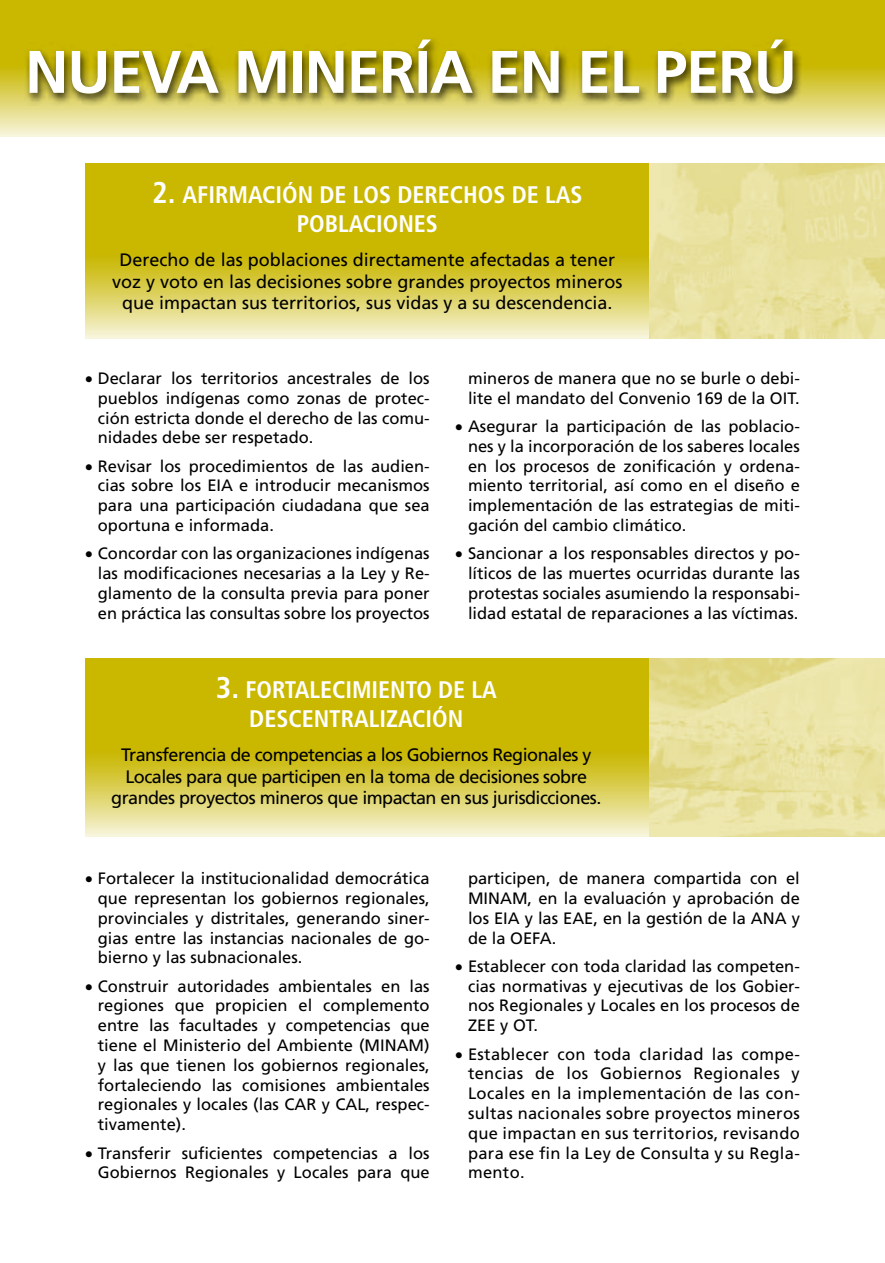
<style>
.page{position:relative;width:885px;height:1263px;background:#fff}
.page>*{position:absolute;margin:0;border:0;box-sizing:border-box;transform-origin:0 0}
.t1{font:700 60px "Frutiger";letter-spacing:-.02em;color:#fff}
.t2{font:700 condensed 24px/28.5px "Frutiger LT Std";color:#fff}
.t3{font:18px/21.6px "Frutiger";letter-spacing:-.03em;color:#000;text-align:center}
.t4{font:18px/21.6px "Frutiger";color:#000;text-align:center}
.t5{font:16.5px/19.8px "Frutiger";color:#000;text-align:justify}
.s1{font-size:30px}
</style>
<div class="page">
<svg style="left:0;top:0;width:884px;height:137px;background:#d9cc4e"></svg>
<div style="left:0;top:35px;width:801px;height:71px;background:#000;opacity:.75"></div>
<svg style="left:85px;top:164px;width:564px;height:175px;background:#d3c532"></svg>
<img style="left:649px;top:164px;width:235px;height:175px">
<svg style="left:85px;top:658px;width:564px;height:179px;background:#d3c432"></svg>
<img style="left:649px;top:658px;width:235px;height:179px">
<h1 class="t1" style="left:25px;top:37px;width:773px">NUEVA MINERÍA EN EL PERÚ</h1>
<h2 class="t2" style="left:296px;top:181px;width:287px;text-indent:-144px"><span class="s1">2.</span> AFIRMACIÓN DE LOS DERECHOS DE LAS<br>POB LACIONE</h2>
<h2 class="t2" style="left:426px;top:209px;width:13px">S</h2>
<p class="t4" style="left:112px;top:249px;width:512px">Derecho de las poblaciones directamente afectadas a tener voz y voto en las decisiones sobre grandes proyectos mineros que impactan sus territorios, sus vidas y a su descendencia.</p>
<p class="t5" style="left:98px;top:368px;width:333px;text-indent:-13px">• Declarar los territorios ancestrales de los pueblos indígenas como zonas de protec&shy;ción estricta donde el derecho de las comu&shy;nidades debe ser respetado.</p>
<p class="t5" style="left:98px;top:456px;width:333px;text-indent:-13px">• Revisar los procedimientos de las audien&shy;cias sobre los EIA e introducir mecanismos para una participación ciudadana que sea oportuna e informada.</p>
<p class="t5" style="left:98px;top:544px;width:333px;text-indent:-13px">• Concordar con las organizaciones indígenas las modificaciones necesarias a la Ley y Re&shy;glamento de la consulta previa para poner en práctica las consultas sobre los proyectos</p>
<p class="t5" style="left:468px;top:368px;width:333px">mineros de manera que no se burle o debi&shy;lite el mandato del Convenio 169 de la OIT.</p>
<p class="t5" style="left:468px;top:416px;width:333px;text-indent:-13px">• Asegurar la participación de las poblacio&shy;nes y la incorporación de los saberes locales en los procesos de zonificación y ordena&shy;miento territorial, así como en el diseño e implementación de las estrategias de miti&shy;gación del cambio climático.</p>
<p class="t5" style="left:468px;top:544px;width:333px;text-indent:-13px">• Sancionar a los responsables directos y po&shy;líticos de las muertes ocurridas durante las protestas sociales asumiendo la responsabi&shy;lidad estatal de reparaciones a las víctimas.</p>
<h2 class="t2" style="left:216px;top:675px;width:143px"><span class="s1">3.</span> FORTALECIMIENTO</h2>
<h2 class="t2" style="left:249px;top:675px;width:249px;text-indent:189px">DE LA<br>DESCENTRALIZACIÓN</h2>
<p class="t3" style="left:111px;top:744px;width:491px">Transferencia de competencias a los Gobiernos Regionales y<br>Locales para que participen en la toma de decisiones sobre grandes proyectos mineros que impactan en sus jurisdicciones.</p>
<p class="t5" style="left:98px;top:868px;width:333px;text-indent:-13px">• Fortalecer la institucionalidad democrática que representan los gobiernos regionales, provinciales y distritales, generando siner&shy;gias entre las instancias nacionales de go&shy;bierno y las subnacionales.</p>
<p class="t5" style="left:98px;top:976px;width:333px;text-indent:-13px">• Construir autoridades ambientales en las regiones que propicien el complemento entre las facultades y competencias que tiene el Ministerio del Ambiente (MINAM) y las que tienen los gobiernos regionales, fortaleciendo las comisiones ambientales regionales y locales (las CAR y CAL, respec&shy;tivamente).</p>
<p class="t5" style="left:85px;top:1143px;width:346px;text-align:right">• Transferir suficientes competencias a los<br>Gobiernos Regionales y Locales para que</p>
<p class="t5" style="left:468px;top:868px;width:333px">participen, de manera compartida con el MINAM, en la evaluación y aprobación de los EIA y las EAE, en la gestión de la ANA y de la OEFA.</p>
<p class="t5" style="left:468px;top:956px;width:333px;text-indent:-13px">• Establecer con toda claridad las competen&shy;cias normativas y ejecutivas de los Gobier&shy;nos Regionales y Locales en los procesos de ZEE y OT.</p>
<p class="t5" style="left:468px;top:1044px;width:333px;text-indent:-13px">• Establecer con toda claridad las compe&shy;tencias de los Gobiernos Regionales y Locales en la implementación de las con&shy;sultas nacionales sobre proyectos mineros que impactan en sus territorios, revisando para ese fin la Ley de Consulta y su Regla&shy;mento.</p>
</div>
